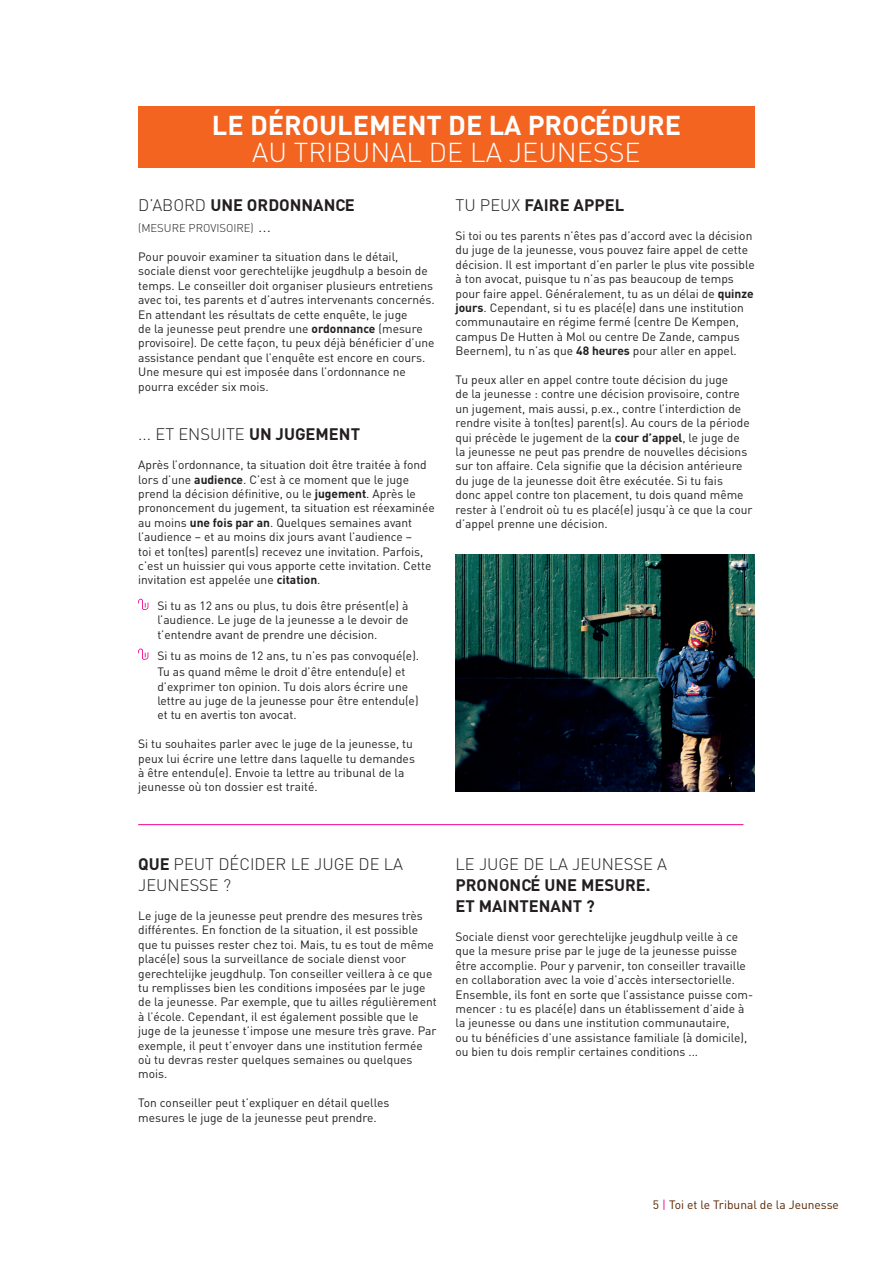
<style>
.page{position:relative;width:893px;height:1263px;background:#fff}
.page>*{position:absolute;margin:0;border:0;box-sizing:border-box;transform-origin:0 0}
.t1{font:700 27px "DIN";color:#fff}
.t2{font:300 27px "DIN";color:#fff}
.t3{font:300 16.5px/21px "DIN";color:#231f20}
.t4{font:700 16.5px/21px "DIN";color:#231f20}
.t5{font:12px/14.4px "DIN";color:#231f20}
.t6{font:12px "DIN";color:#572500}
.t7{font:300 11.25px "DIN";color:#231f20}
.s1{font-weight:300}
.s2{font-size:16.5px}
.s3{font-weight:700}
.s4{color:#ed028c}
</style>
<div class="page">
<div style="left:138px;top:106px;width:617px;height:62px;background:#f36421"></div>
<svg style="left:138px;top:598px;width:10px;height:12px"></svg>
<svg style="left:138px;top:648px;width:10px;height:12px"></svg>
<hr style="left:138px;top:824px;width:605px;height:1px;background:#ed028c">
<img style="left:455px;top:554px;width:300px;height:238px">
<h1 class="t1" style="left:212px;top:107px;width:471px">LE DÉROULEMENT DE LA PROCÉDURE</h1>
<h1 class="t2" style="left:252px;top:134px;width:390px">AU TRI BUNAL DE LA JEUNESSE</h1>
<h2 class="t4" style="left:138px;top:194px;width:218px"><span class="s1">D ’ABORD</span> UNE ORDONNANCE</h2>
<p class="t7" style="left:138px;top:221px;width:134px">(MESURE PROVISOI RE) <span class="s2">...</span></p>
<p class="t5" style="left:138px;top:249px;width:298px">Pour pouvoir examiner ta situation dans le détail, sociale dienst voor gerechtelijke jeugdhulp a besoin de temps. Le conseiller doit organiser plusieurs entretiens avec toi, tes parents et d’autres intervenants concernés.<br>En attendant les résultats de cette enquête, le juge<br>de la jeunesse peut prendre une <span class="s3">ORDONNANCE</span> (mesure provisoire). De cette façon, tu peux déjà bénéficier d’une assistance pendant que l’enquête est encore en cours.<br>Une mesure qui est imposée dans l’ordonnance ne pourra excéder six mois.</p>
<h2 class="t3" style="left:138px;top:423px;width:223px">... ET ENSUITE <span class="s3">UN JUGEMENT</span></h2>
<p class="t5" style="left:138px;top:457px;width:298px">Après l’ordonnance, ta situation doit être traitée à fond lors d’une <span class="s3">AUDIENCE</span>. C’est à ce moment que le juge prend la décision définitive, ou le <span class="s3">JUGEMENT</span>. Après le prononcement du jugement, ta situation est réexaminée au moins <span class="s3">UNE FOIS PAR AN</span>. Quelques semaines avant l’audience – et au moins dix jours avant l’audience –<br>toi et ton(tes) parent(s) recevez une invitation. Parfois, c’est un huissier qui vous apporte cette invitation. Cette invitation est appelée une <span class="s3">CITATION</span>.</p>
<p class="t5" style="left:157px;top:598px;width:253px;text-align:justify">Si tu as 12 ans ou plus, tu dois être présent(e) à l’audience. Le juge de la jeunesse a le devoir de t’entendre avant de prendre une décision.</p>
<p class="t5" style="left:157px;top:647px;width:263px;line-height:16.5px">Si tu as moins de 12 ans, tu n’es pas convoqué(e).<br>Tu as quand même le droit d’être entendu(e) et</p>
<p class="t5" style="left:157px;top:679px;width:263px">d’exprimer ton opinion. Tu dois alors écrire une lettre au juge de la jeunesse pour être entendu(e) et tu en avertis ton avocat.</p>
<p class="t5" style="left:138px;top:736px;width:278px">Si tu souhaites parler avec le juge de la jeunesse, tu peux lui écrire une lettre dans laquelle tu demandes à être entendu(e). Envoie ta lettre au tribunal de la jeunesse où ton dossier est traité.</p>
<h2 class="t4" style="left:455px;top:194px;width:170px"><span class="s1">TU PEUX</span> FAIRE APPEL</h2>
<p class="t5" style="left:455px;top:228px;width:301px">Si toi ou tes parents n’êtes pas d’accord avec la décision du juge de la jeunesse, vous pouvez faire appel de cette décision. Il est important d’en parler le plus vite possible à ton avocat, puisque tu n’as pas beaucoup de temps pour faire appel. Généralement, tu as un délai de <span class="s3">QUINZE JOURS</span>. Cependant, si tu es placé(e) dans une institution communautaire en régime fermé (centre De Kempen, campus De Hutten à Mol ou centre De Zande, campus Beernem), tu n’as que <span class="s3">48 HEURES</span> pour aller en appel.</p>
<p class="t5" style="left:455px;top:372px;width:299px">Tu peux aller en appel contre toute décision du juge<br>de la jeunesse : contre une décision provisoire, contre un jugement, mais aussi, p.ex., contre l’interdiction de rendre visite à ton(tes) parent(s). Au cours de la période qui précède le jugement de la <span class="s3">COUR D’APPEL</span>, le juge de la jeunesse ne peut pas prendre de nouvelles décisions sur ton affaire. Cela signifie que la décision antérieure du juge de la jeunesse doit être exécutée. Si tu fais<br>donc appel contre ton placement, tu dois quand même rester à l’endroit où tu es placé(e) jusqu’à ce que la cour d’appel prenne une décision.</p>
<h2 class="t3" style="left:138px;top:853px;width:267px"><span class="s3">QUE</span> PEUT DÉCI DER LE JUGE DE LA<br>JEUNESSE ?</h2>
<p class="t5" style="left:138px;top:908px;width:300px">Le juge de la jeunesse peut prendre des mesures très différentes. En fonction de la situation, il est possible que tu puisses rester chez toi. Mais, tu es tout de même placé(e) sous la surveillance de sociale dienst voor gerechtelijke jeugdhulp. Ton conseiller veillera à ce que tu remplisses bien les conditions imposées par le juge de la jeunesse. Par exemple, que tu ailles régulièrement à l’école. Cependant, il est également possible que le juge de la jeunesse t’impose une mesure très grave. Par exemple, il peut t’envoyer dans une institution fermée où tu devras rester quelques semaines ou quelques mois.</p>
<p class="t5" style="left:138px;top:1095px;width:253px">Ton conseiller peut t’expliquer en détail quelles mesures le juge de la jeunesse peut prendre.</p>
<h2 class="t3" style="left:455px;top:853px;width:213px">LE JUGE DE LA JEUNESSE A</h2>
<h2 class="t4" style="left:455px;top:874px;width:197px">PRONONCÉ UNE MESURE.<br>ET MAINTENANT ?</h2>
<p class="t5" style="left:455px;top:929px;width:299px">Sociale dienst voor gerechtelijke jeugdhulp veille à ce que la mesure prise par le juge de la jeunesse puisse être accomplie. Pour y parvenir, ton conseiller travaille en collaboration avec la voie d’accès intersectorielle.<br>Ensemble, ils font en sorte que l’assistance puisse com&shy;mencer : tu es placé(e) dans un établissement d’aide à la jeunesse ou dans une institution communautaire,<br>ou tu bénéficies d’une assistance familiale (à domicile), ou bien tu dois remplir certaines conditions ...</p>
<p class="t6" style="left:653px;top:1196px;width:188px">5 <span class="s4">|</span> Toi et le Tribunal de la Jeunesse</p>
</div>
